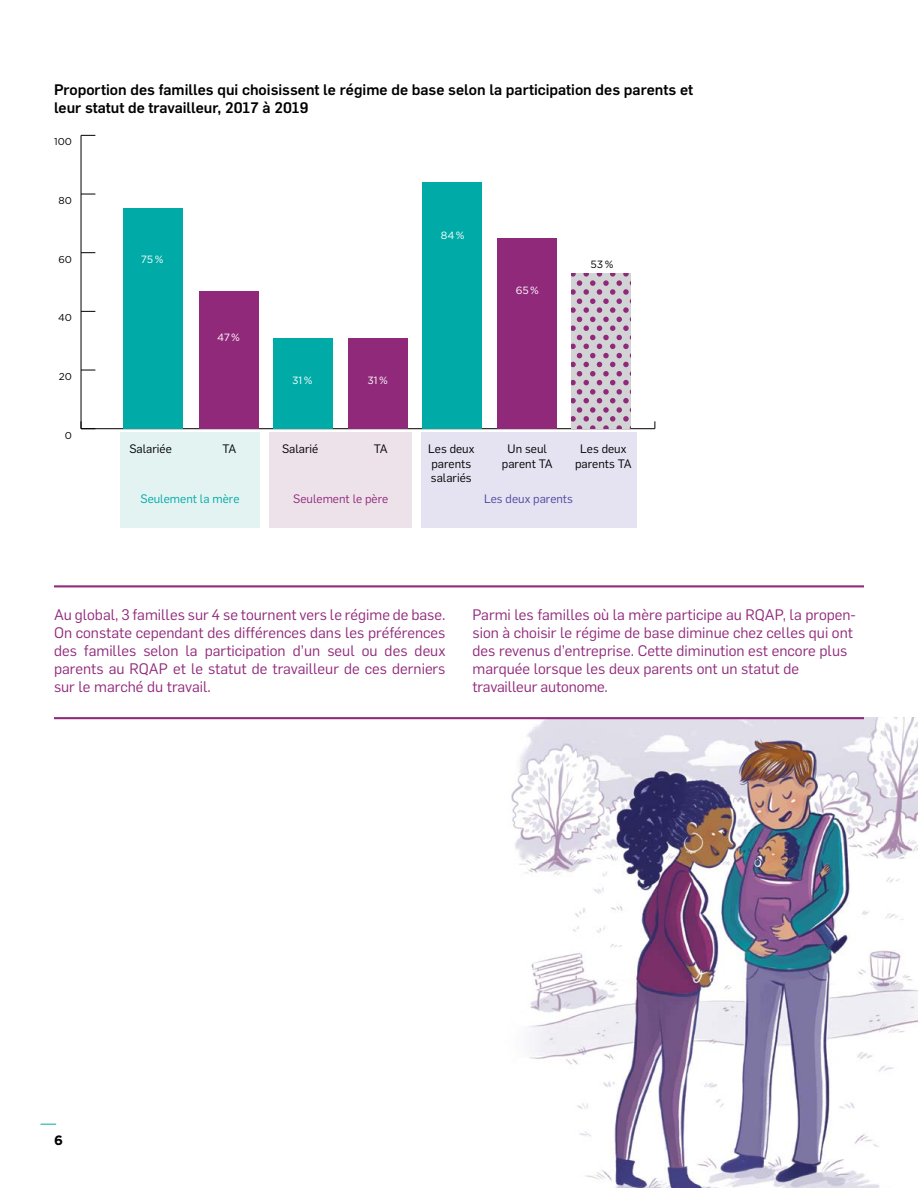
<style>
.page{position:relative;width:918px;height:1188px;background:#fff}
.page>*{position:absolute;margin:0;border:0;box-sizing:border-box;transform-origin:0 0}
.t1{font:15px/18px "Flama";color:#91297b;text-align:justify}
.t2{font:500 15px/18px "Flama";color:#000}
.t3{font:700 13.5px "Gotham";color:#000}
.t4{font:12px/14.4px "Flama";color:#000;text-align:center}
.t5{font:12px "Flama";color:#00aaa6}
.t6{font:12px "Flama";color:#91297b}
.t7{font:12px "Flama";color:#4b499e}
.t8{font:10.5px "Gotham";color:#fff}
.t9{font:10.5px "Gotham";color:#000}
.t10{font:10.05px "Gotham";color:#000}
</style>
<div class="page">
<svg style="left:40px;top:1124px;width:16px;height:1px"></svg>
<img style="left:496px;top:717px;width:422px;height:471px">
<hr style="left:54px;top:585px;width:810px;height:2px;background:#91297b">
<hr style="left:54px;top:717px;width:810px;height:2px;background:#91297b">
<div style="left:120px;top:433px;width:140px;height:95px;background:#e3f3f2"></div>
<div style="left:269px;top:433px;width:143px;height:95px;background:#ede2ea"></div>
<div style="left:421px;top:433px;width:215px;height:95px;background:#e5e3f2"></div>
<hr style="left:81px;top:428px;width:574px;height:1px;background:#000">
<hr style="left:81px;top:135px;width:1px;height:294px;background:#000">
<svg style="left:81px;top:370px;width:14px;height:1px"></svg>
<svg style="left:81px;top:311px;width:14px;height:1px"></svg>
<svg style="left:81px;top:252px;width:14px;height:1px"></svg>
<svg style="left:81px;top:194px;width:14px;height:1px"></svg>
<svg style="left:81px;top:135px;width:14px;height:1px"></svg>
<div style="left:497px;top:238px;width:59px;height:191px;background:#91297b"></div>
<div style="left:423px;top:182px;width:59px;height:247px;background:#00aaa6"></div>
<div style="left:348px;top:338px;width:59px;height:91px;background:#91297b"></div>
<div style="left:274px;top:338px;width:59px;height:91px;background:#00aaa6"></div>
<div style="left:199px;top:291px;width:59px;height:138px;background:#91297b"></div>
<div style="left:123px;top:209px;width:59px;height:220px;background:#00aaa6"></div>
<svg style="left:572px;top:273px;width:59px;height:156px;background:#c4b1c2"></svg>
<p class="t2" style="left:54px;top:80px;width:641px">Proportion des familles qui choisissent le régime de base selon la participation des parents et leur statut de travailleur, 2017 à 2019</p>
<p class="t10" style="left:54px;top:135px;width:19px">100</p>
<p class="t10" style="left:59px;top:194px;width:15px">80</p>
<p class="t10" style="left:58px;top:253px;width:15px">60</p>
<p class="t10" style="left:58px;top:311px;width:15px">40</p>
<p class="t10" style="left:59px;top:370px;width:15px">20</p>
<p class="t10" style="left:65px;top:429px;width:9px">0</p>
<p class="t8" style="left:141px;top:253px;width:24px">75 %</p>
<p class="t8" style="left:217px;top:331px;width:25px">47 %</p>
<p class="t8" style="left:292px;top:374px;width:22px">31 %</p>
<p class="t8" style="left:368px;top:374px;width:22px">31 %</p>
<p class="t8" style="left:441px;top:228px;width:25px">84 %</p>
<p class="t8" style="left:516px;top:284px;width:25px">65 %</p>
<p class="t9" style="left:591px;top:257px;width:24px">53 %</p>
<p class="t4" style="left:129px;top:441px;width:44px">Salariée</p>
<p class="t4" style="left:223px;top:441px;width:15px">TA</p>
<p class="t4" style="left:282px;top:441px;width:38px">Salarié</p>
<p class="t4" style="left:374px;top:441px;width:15px">TA</p>
<p class="t4" style="left:428px;top:441px;width:48px;text-align:left">Les deux parents salariés</p>
<p class="t4" style="left:502px;top:441px;width:52px">Un seul parent TA</p>
<p class="t4" style="left:575px;top:441px;width:58px">Les deux parents TA</p>
<p class="t5" style="left:141px;top:490px;width:100px">Seulement la mère</p>
<p class="t6" style="left:293px;top:490px;width:97px">Seulement le père</p>
<p class="t7" style="left:484px;top:490px;width:90px">Les deux parents</p>
<p class="t1" style="left:54px;top:605px;width:393px">Au global, 3 familles sur 4 se tournent vers le régime de base.<br>On constate cependant des différences dans les préférences des familles selon la participation d’un seul ou des deux parents au RQAP et le statut de travailleur de ces derniers sur le marché du travail.</p>
<p class="t1" style="left:472px;top:605px;width:385px;text-align:left">Parmi les familles où la mère participe au RQAP, la propen&shy;sion à choisir le régime de base diminue chez celles qui ont des revenus d’entreprise. Cette diminution est encore plus marquée lorsque les deux parents ont un statut de travailleur autonome.</p>
<p class="t3" style="left:54px;top:1131px;width:10px">6</p>
</div>
